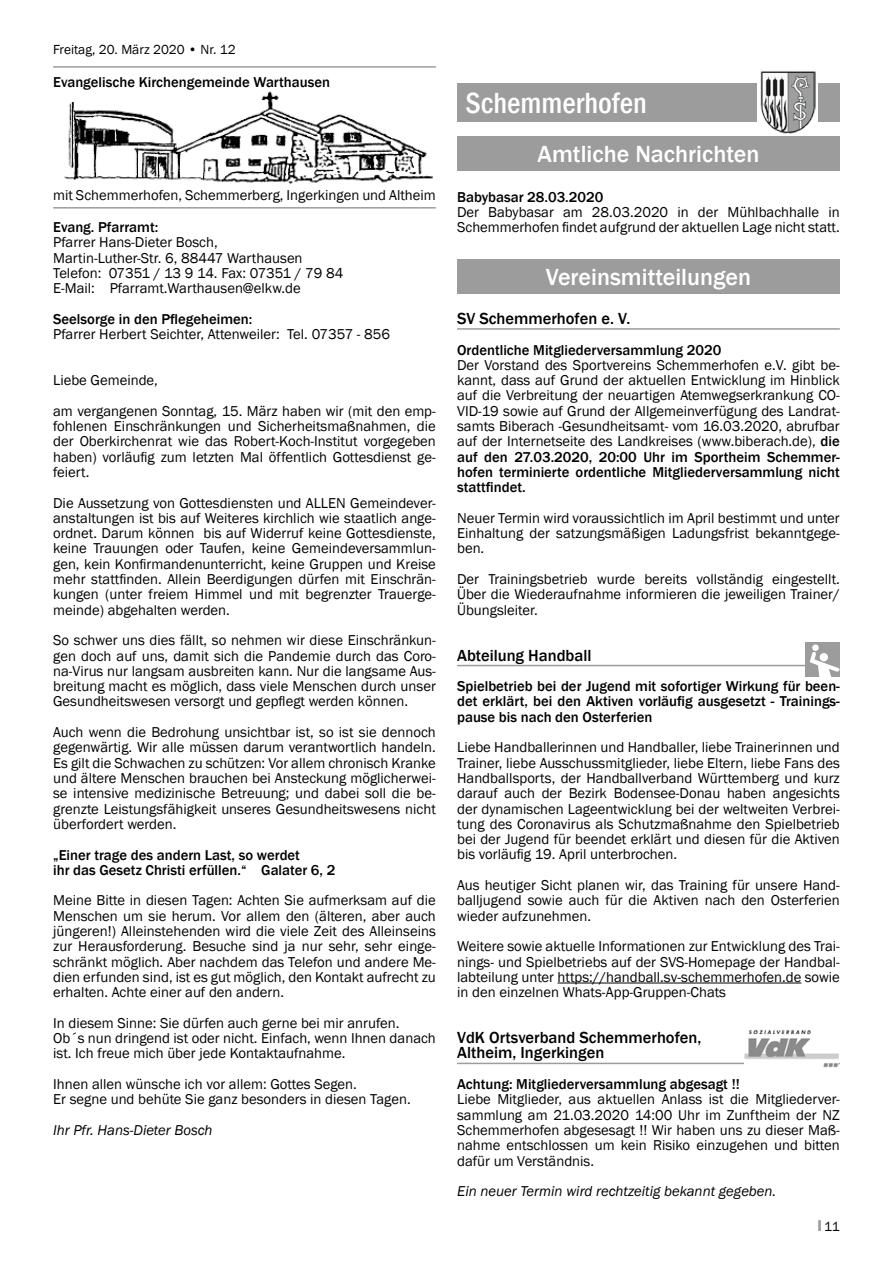
<style>
.page{position:relative;width:893px;height:1263px;background:#fff}
.page>*{position:absolute;margin:0;border:0;box-sizing:border-box;transform-origin:0 0}
.t1{font:500 condensed 30px "Franklin Gothic";color:#fff}
.t2{font:500 24px "Franklin Gothic";color:#fff}
.t3{font:500 16.5px/15.3px "Franklin Gothic";color:#000}
.t4{font:14.7px/15.3px "Franklin Gothic";color:#000;text-align:justify}
.t5{font:500 14.7px/15.3px "Franklin Gothic";color:#000;text-align:justify}
.t6{font:italic 14.7px "Franklin Gothic";color:#000}
.t7{font:13.5px "Franklin Gothic";color:#000}
.s1{font-weight:500}
.s2{font-family:"Impact";color:#9c9c9d}
</style>
<div class="page">
<hr style="left:457px;top:328px;width:383px;height:2px;background:#9c9c9d">
<hr style="left:457px;top:665px;width:383px;height:1px;background:#9c9c9d">
<hr style="left:558px;top:983px;width:243px;height:1px;background:#000">
<hr style="left:457px;top:1063px;width:383px;height:1px;background:#9c9c9d">
<div style="left:457px;top:83px;width:383px;height:39px;background:#9c9c9d"></div>
<svg style="left:757px;top:71px;width:61px;height:51px"></svg>
<img style="left:760px;top:71px;width:55px;height:62px">
<div style="left:457px;top:137px;width:383px;height:34px;background:#9c9c9d"></div>
<div style="left:457px;top:259px;width:383px;height:34px;background:#9c9c9d"></div>
<div style="left:806px;top:642px;width:34px;height:35px;background:#9c9c9d"></div>
<div style="left:812px;top:644px;width:7px;height:7px;background:#fff;border-radius:50%"></div>
<svg style="left:810px;top:652px;width:30px;height:25px"></svg>
<img style="left:745px;top:1030px;width:93px;height:38px">
<img style="left:64px;top:91px;width:369px;height:93px">
<hr style="left:53px;top:66px;width:383px;height:2px;background:#9c9c9d">
<hr style="left:53px;top:207px;width:383px;height:2px;background:#9c9c9d">
<p class="t7" style="left:53px;top:41px;width:184px">Freitag, 20. März 2020 • Nr. 12</p>
<p class="t5" style="left:53px;top:75px;width:278px">Evangelische Kirchengemeinde Warthausen</p>
<p class="t4" style="left:53px;top:188px;width:384px">mit Schemmerhofen, Schemmerberg, Ingerkingen und Altheim</p>
<p class="t5" style="left:53px;top:220px;width:107px">Evang. Pfarramt:</p>
<p class="t4" style="left:53px;top:235px;width:292px;text-align:left">Pfarrer Hans-Dieter Bosch,<br>Martin-Luther-Str. 6, 88447 Warthausen Telefon: 07351 / 13 9 14. Fax: 07351 / 79 84<br>E-Mail: Pfarramt.Warthausen@elkw.de</p>
<p class="t5" style="left:53px;top:312px;width:201px">Seelsorge in den Pflegeheimen:</p>
<p class="t4" style="left:53px;top:327px;width:338px">Pfarrer Herbert Seichter, Attenweiler: Tel. 07357 - 856</p>
<p class="t4" style="left:53px;top:365px;width:384px;line-height:30.6px">Liebe Gemeinde,<br>am vergangenen Sonntag, 15. März haben wir (mit den emp-</p>
<p class="t4" style="left:53px;top:419px;width:384px">fohlenen Einschränkungen und Sicherheitsmaßnahmen, die der Oberkirchenrat wie das Robert-Koch-Institut vorgegeben haben) vorläufig zum letzten Mal öffentlich Gottesdienst ge&shy;feiert.</p>
<p class="t4" style="left:53px;top:495px;width:384px">Die Aussetzung von Gottesdiensten und ALLEN Gemeindever&shy;anstaltungen ist bis auf Weiteres kirchlich wie staatlich ange&shy;ordnet. Darum können bis auf Widerruf keine Gottesdienste, keine Trauungen oder Taufen, keine Gemeindeversammlun&shy;gen, kein Konfirmandenunterricht, keine Gruppen und Kreise mehr stattfinden. Allein Beerdigungen dürfen mit Einschrän&shy;kungen (unter freiem Himmel und mit begrenzter Trauerge&shy;meinde) abgehalten werden.</p>
<p class="t4" style="left:53px;top:633px;width:384px">So schwer uns dies fällt, so nehmen wir diese Einschränkun&shy;gen doch auf uns, damit sich die Pandemie durch das Coro&shy;na-Virus nur langsam ausbreiten kann. Nur die langsame Aus&shy;breitung macht es möglich, dass viele Menschen durch unser Gesundheitswesen versorgt und gepflegt werden können.</p>
<p class="t4" style="left:53px;top:725px;width:384px">Auch wenn die Bedrohung unsichtbar ist, so ist sie dennoch gegenwärtig. Wir alle müssen darum verantwortlich handeln.<br>Es gilt die Schwachen zu schützen: Vor allem chronisch Kranke und ältere Menschen brauchen bei Ansteckung möglicherwei&shy;se intensive medizinische Betreuung; und dabei soll die be&shy;grenzte Leistungsfähigkeit unseres Gesundheitswesens nicht überfordert werden.</p>
<p class="t5" style="left:53px;top:847px;width:284px">„Einer trage des andern Last, so werdet<br>ihr das Gesetz Christi erfüllen.“ Galater 6, 2</p>
<p class="t4" style="left:53px;top:893px;width:384px">Meine Bitte in diesen Tagen: Achten Sie aufmerksam auf die Menschen um sie herum. Vor allem den (älteren, aber auch jüngeren!) Alleinstehenden wird die viele Zeit des Alleinseins zur Herausforderung. Besuche sind ja nur sehr, sehr einge&shy;schränkt möglich. Aber nachdem das Telefon und andere Me&shy;dien erfunden sind, ist es gut möglich, den Kontakt aufrecht zu erhalten. Achte einer auf den andern.</p>
<p class="t4" style="left:53px;top:1015px;width:384px;text-align:left">In diesem Sinne: Sie dürfen auch gerne bei mir anrufen.<br>Ob´s nun dringend ist oder nicht. Einfach, wenn Ihnen danach ist. Ich freue mich über jede Kontaktaufnahme.</p>
<p class="t4" style="left:53px;top:1077px;width:359px">Ihnen allen wünsche ich vor allem: Gottes Segen.<br>Er segne und behüte Sie ganz besonders in diesen Tagen.</p>
<p class="t6" style="left:53px;top:1121px;width:161px">Ihr Pfr. Hans-Dieter Bosch</p>
<h1 class="t1" style="left:466px;top:83px;width:183px">Schemmerhofen</h1>
<h2 class="t2" style="left:538px;top:139px;width:223px">Amtliche Nachrichten</h2>
<p class="t5" style="left:457px;top:189px;width:148px">Babybasar 28.03.2020</p>
<p class="t4" style="left:457px;top:205px;width:384px">Der Babybasar am 28.03.2020 in der Mühlbachhalle in<br>Schemmerhofen findet aufgrund der aktuellen Lage nicht statt.</p>
<h2 class="t2" style="left:546px;top:262px;width:207px">Vereinsmitteilungen</h2>
<p class="t3" style="left:457px;top:311px;width:175px">SV Schemmerhofen e. V.</p>
<p class="t5" style="left:457px;top:342px;width:266px">Ordentliche Mitgliederversammlung 2020</p>
<p class="t4" style="left:457px;top:358px;width:384px">Der Vorstand des Sportvereins Schemmerhofen e.V. gibt be&shy;kannt, dass auf Grund der aktuellen Entwicklung im Hinblick auf die Verbreitung der neuartigen Atemwegserkrankung CO-VID-19 sowie auf Grund der Allgemeinverfügung des Landrat&shy;samts Biberach -Gesundheitsamt- vom 16.03.2020, abrufbar auf der Internetseite des Landkreises (www.biberach.de), <span class="s1">die auf den 27.03.2020, 20:00 Uhr im Sportheim Schemmer&shy;hofen terminierte ordentliche Mitgliederversammlung nicht stattfindet.</span></p>
<p class="t4" style="left:457px;top:511px;width:384px">Neuer Termin wird voraussichtlich im April bestimmt und unter Einhaltung der satzungsmäßigen Ladungsfrist bekanntgege&shy;ben.</p>
<p class="t4" style="left:457px;top:572px;width:384px">Der Trainingsbetrieb wurde bereits vollständig eingestellt.<br>Über die Wiederaufnahme informieren die jeweiligen Trainer/ Übungsleiter.</p>
<p class="t3" style="left:457px;top:648px;width:136px">Abteilung Handball</p>
<p class="t5" style="left:457px;top:679px;width:384px">Spielbetrieb bei der Jugend mit sofortiger Wirkung für been&shy;det erklärt, bei den Aktiven vorläufig ausgesetzt - Trainings&shy;pause bis nach den Osterferien</p>
<p class="t4" style="left:457px;top:740px;width:384px">Liebe Handballerinnen und Handballer, liebe Trainerinnen und Trainer, liebe Ausschussmitglieder, liebe Eltern, liebe Fans des Handballsports, der Handballverband Württemberg und kurz darauf auch der Bezirk Bodensee-Donau haben angesichts der dynamischen Lageentwicklung bei der weltweiten Verbrei&shy;tung des Coronavirus als Schutzmaßnahme den Spielbetrieb bei der Jugend für beendet erklärt und diesen für die Aktiven bis vorläufig 19. April unterbrochen.</p>
<p class="t4" style="left:457px;top:878px;width:384px">Aus heutiger Sicht planen wir, das Training für unsere Hand&shy;balljugend sowie auch für die Aktiven nach den Osterferien wieder aufzunehmen.</p>
<p class="t4" style="left:457px;top:939px;width:384px">Weitere sowie aktuelle Informationen zur Entwicklung des Trai&shy;nings- und Spielbetriebs auf der SVS-Homepage der Handbal&shy;labteilung unter https://handball.sv-schemmerhofen.de sowie in den einzelnen Whats-App-Gruppen-Chats</p>
<p class="t3" style="left:457px;top:1030px;width:246px">VdK Ortsverband Schemmerhofen,<br>Altheim, Ingerkingen</p>
<p class="t5" style="left:457px;top:1076px;width:284px">Achtung: Mitgliederversammlung abgesagt !!</p>
<p class="t4" style="left:457px;top:1092px;width:384px">Liebe Mitglieder, aus aktuellen Anlass ist die Mitgliederver&shy;sammlung am 21.03.2020 14:00 Uhr im Zunftheim der NZ Schemmerhofen abgesesagt !! Wir haben uns zu dieser Maß&shy;nahme entschlossen um kein Risiko einzugehen und bitten dafür um Verständnis.</p>
<p class="t6" style="left:457px;top:1182px;width:321px">Ein neuer Termin wird rechtzeitig bekannt gegeben.</p>
<p class="t7" style="left:818px;top:1218px;width:23px"><span class="s2">I</span> 11</p>
</div>
